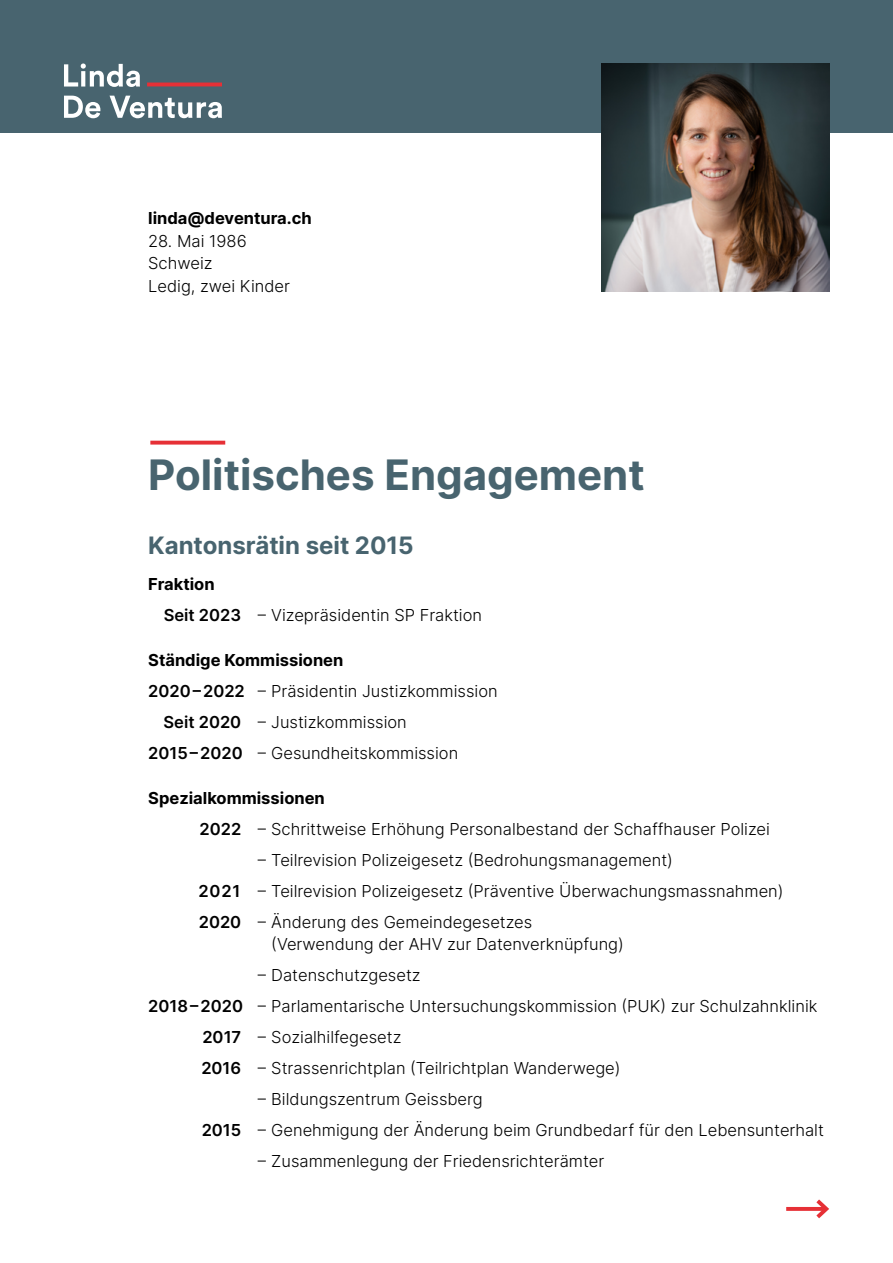
<style>
.page{position:relative;width:893px;height:1263px;background:#fff}
.page>*{position:absolute;margin:0;border:0;box-sizing:border-box;transform-origin:0 0}
.t1{font:700 42px "Inter";color:#48646f}
.t2{font:700 24px "Inter";color:#48646f}
.t3{font:300 16.5px/31px "Inter";color:#000}
.t4{font:700 16.5px "Inter";color:#000}
.s1{font-weight:700}
.s2{font-weight:600}
</style>
<div class="page">
<div style="left:0;top:0;width:893px;height:133px;background:#48646f"></div>
<svg style="left:64px;top:63px;width:76px;height:24px"></svg>
<svg style="left:64px;top:96px;width:36px;height:22px"></svg>
<svg style="left:110px;top:96px;width:112px;height:22px"></svg>
<hr style="left:147px;top:83px;width:75px;height:3px;background:#e63036">
<img style="left:601px;top:64px;width:228px;height:228px">
<svg style="left:150px;top:441px;width:75px;height:4px"></svg>
<svg style="left:786px;top:1207px;width:26px;height:4px"></svg>
<svg style="left:812px;top:1199px;width:17px;height:20px"></svg>
<p class="t4" style="left:148px;top:206px;width:165px">linda@deventura.ch</p>
<p class="t3" style="left:148px;top:229px;width:143px;line-height:22.5px">28. Mai 1986<br>Schweiz<br>Ledig, zwei Kinder</p>
<h1 class="t1" style="left:148px;top:444px;width:498px">Politisches Engagement</h1>
<h2 class="t2" style="left:148px;top:528px;width:267px">Kantonsrätin seit 2015</h2>
<p class="t3" style="left:164px;top:568px;width:320px;text-indent:-16px"><span class="s1">Fraktion<br></span><span class="s2">Seit 2023</span> – Vizepräsidentin SP Fraktion</p>
<p class="t4" style="left:148px;top:648px;width:197px">Ständige Kommissionen</p>
<p class="t3" style="left:148px;top:675px;width:351px"><span class="s2">2020–2022</span> – Präsidentin Justizkommission</p>
<p class="t3" style="left:164px;top:706px;width:245px"><span class="s2">Seit 2020</span> – Justizkommission</p>
<p class="t3" style="left:148px;top:737px;width:311px"><span class="s2">2015–2020</span> – Gesundheitskommission</p>
<p class="t3" style="left:199px;top:782px;width:572px;text-indent:-51px"><span class="s1">Spezialkommissionen<br></span><span class="s2">2022</span> – Schrittweise Erhöhung Personalbestand der Schaffhauser Polizei</p>
<p class="t3" style="left:199px;top:844px;width:586px;text-indent:59px">– Teilrevision Polizeigesetz (Bedrohungsmanagement)<br><span class="s2">2021</span> – Teilrevision Polizeigesetz (Präventive Überwachungsmassnahmen)<br><span class="s2">2020</span> – Änderung des Gemeindegesetzes</p>
<p class="t3" style="left:271px;top:928px;width:354px">(Verwendung der AHV zur Datenverknüpfung)</p>
<p class="t3" style="left:258px;top:959px;width:164px">– Datenschutzgesetz</p>
<p class="t3" style="left:148px;top:990px;width:671px"><span class="s2">2018–2020</span> – Parlamentarische Untersuchungskommission (PUK) zur Schulzahnklinik</p>
<p class="t3" style="left:202px;top:1021px;width:201px"><span class="s2">2017</span> – Sozialhilfegesetz</p>
<p class="t3" style="left:201px;top:1052px;width:421px"><span class="s2">2016</span> – Strassenrichtplan (Teilrichtplan Wanderwege)</p>
<p class="t3" style="left:202px;top:1083px;width:624px;text-indent:56px">– Bildungszentrum Geissberg<br><span class="s2">2015</span> – Genehmigung der Änderung beim Grundbedarf für den Lebensunterhalt</p>
<p class="t3" style="left:258px;top:1145px;width:348px">– Zusammenlegung der Friedensrichterämter</p>
</div>
